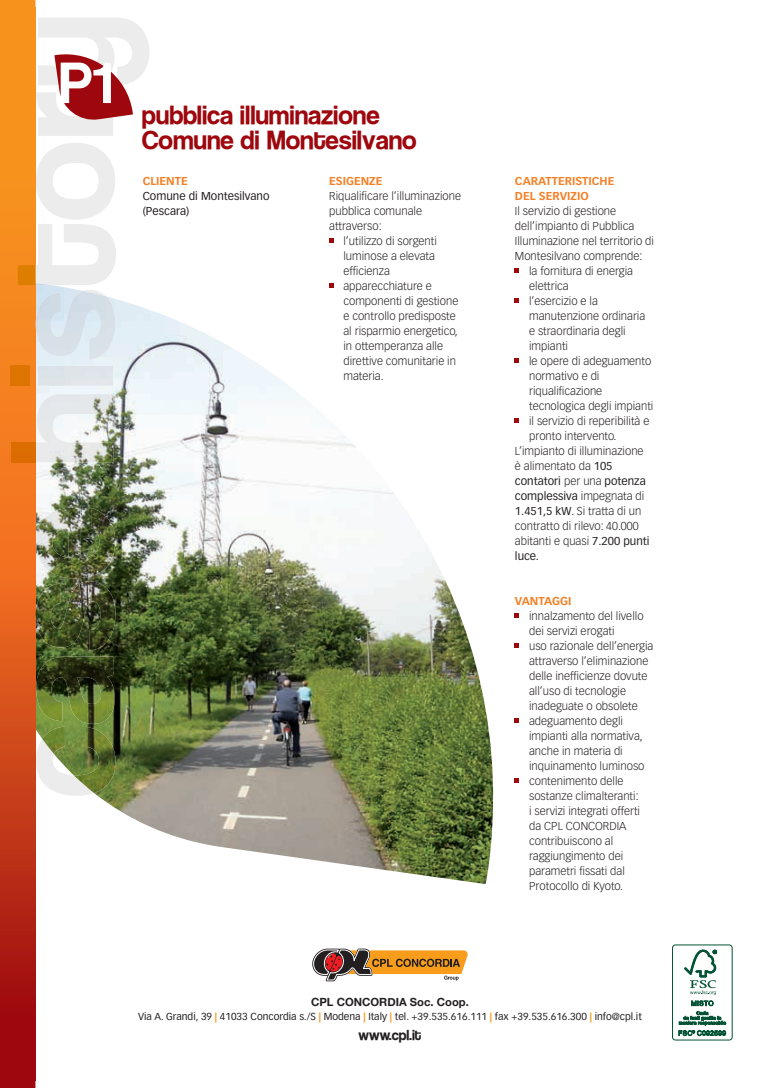
<style>
.page{position:relative;width:780px;height:1088px;background:#fff}
.page>*{position:absolute;margin:0;border:0;box-sizing:border-box;transform-origin:0 0}
.t1{font:56.25px "Coolvetica";color:#fff}
.t2{font:25px/25px "Coolvetica";letter-spacing:.005em;color:#9d070d}
.t3{font:13.75px "Coolvetica";color:#231f20}
.t4{font:300 11.25px/15px "Vectora LH";color:#231f20}
.t5{font:11.25px/15px "Vectora LH";color:#231f20}
.t6{font:700 11.25px/15px "Vectora LH";color:#f48026}
.t7{font:700 11.25px "Helvetica Neue";color:#231f20}
.t8{font:10px "Vectora LH";color:#231f20}
.s1{font-weight:400}
.s2{font-weight:300}
.s3{font-weight:900;color:#f89c1c}
</style>
<div class="page">
<img style="left:35px;top:285px;width:454px;height:599px">
<svg style="left:0;top:0;width:35px;height:1088px;background:#d8591a"></svg>
<img style="left:36px;top:296px;width:79px;height:90px">
<div style="left:11px;top:366px;width:18px;height:20px;background:#dd7500"></div>
<img style="left:35px;top:394px;width:78px;height:68px">
<div style="left:12px;top:442px;width:23px;height:20px;background:#dc6d01"></div>
<img style="left:36px;top:507px;width:79px;height:217px">
<svg style="left:36px;top:739px;width:58px;height:57px"></svg>
<img style="left:42px;top:727px;width:74px;height:66px">
<svg style="left:329px;top:239px;width:4px;height:4px"></svg>
<svg style="left:329px;top:284px;width:4px;height:4px"></svg>
<svg style="left:515px;top:269px;width:4px;height:4px"></svg>
<svg style="left:515px;top:299px;width:4px;height:4px"></svg>
<svg style="left:515px;top:359px;width:4px;height:4px"></svg>
<svg style="left:515px;top:419px;width:4px;height:4px"></svg>
<svg style="left:515px;top:614px;width:4px;height:4px"></svg>
<svg style="left:515px;top:644px;width:4px;height:4px"></svg>
<svg style="left:515px;top:719px;width:4px;height:4px"></svg>
<svg style="left:515px;top:779px;width:4px;height:4px"></svg>
<svg style="left:18px;top:18px;width:131px;height:278px"></svg>
<svg style="left:312px;top:948px;width:155px;height:34px"></svg>
<div style="left:672px;top:944px;width:60px;height:96px;border:1px solid #045334;border-radius:3px"></div>
<svg style="left:678px;top:949px;width:48px;height:87px"></svg>
<h1 class="t1" style="left:61px;top:54px;width:53px">P1</h1>
<h2 class="t2" style="left:142px;top:105px;width:276px">pubblica illuminazione<br>Comune di Montesilvano</h2>
<p class="t6" style="left:143px;top:174px;width:47px">CLIENTE</p>
<p class="t5" style="left:143px;top:189px;width:128px">Comune di Montesilvano (Pescara)</p>
<p class="t6" style="left:329px;top:174px;width:55px">ESIGENZE</p>
<p class="t4" style="left:329px;top:189px;width:133px">Riqualificare l’illuminazione</p>
<p class="t4" style="left:329px;top:204px;width:94px">pubblica comunale</p>
<p class="t4" style="left:329px;top:219px;width:54px">attraverso:</p>
<p class="t4" style="left:343px;top:234px;width:95px">l’utilizzo di sorgenti</p>
<p class="t4" style="left:343px;top:249px;width:93px">luminose a elevata</p>
<p class="t4" style="left:343px;top:264px;width:48px">efficienza</p>
<p class="t4" style="left:343px;top:279px;width:90px">apparecchiature e</p>
<p class="t4" style="left:343px;top:294px;width:116px">componenti di gestione</p>
<p class="t4" style="left:343px;top:309px;width:114px">e controllo predisposte</p>
<p class="t4" style="left:343px;top:324px;width:116px">al risparmio energetico,</p>
<p class="t4" style="left:343px;top:339px;width:101px">in ottemperanza alle</p>
<p class="t4" style="left:343px;top:354px;width:114px">direttive comunitarie in</p>
<p class="t4" style="left:343px;top:369px;width:42px">materia.</p>
<p class="t6" style="left:515px;top:174px;width:101px">CARATTERISTICHE<br>DEL SERVIZIO</p>
<p class="t4" style="left:515px;top:204px;width:103px">Il servizio di gestione</p>
<p class="t4" style="left:515px;top:219px;width:121px">dell’impianto di Pubblica</p>
<p class="t4" style="left:515px;top:234px;width:141px">Illuminazione nel territorio di</p>
<p class="t4" style="left:515px;top:249px;width:129px">Montesilvano comprende:</p>
<p class="t4" style="left:529px;top:264px;width:105px">la fornitura di energia</p>
<p class="t4" style="left:529px;top:279px;width:41px">elettrica</p>
<p class="t4" style="left:529px;top:294px;width:70px">l’esercizio e la</p>
<p class="t4" style="left:529px;top:309px;width:118px">manutenzione ordinaria</p>
<p class="t4" style="left:529px;top:324px;width:98px">e straordinaria degli</p>
<p class="t4" style="left:529px;top:339px;width:40px">impianti</p>
<p class="t4" style="left:529px;top:354px;width:124px">le opere di adeguamento</p>
<p class="t4" style="left:529px;top:369px;width:72px">normativo e di</p>
<p class="t4" style="left:529px;top:384px;width:75px">riqualificazione</p>
<p class="t4" style="left:529px;top:399px;width:126px">tecnologica degli impianti</p>
<p class="t4" style="left:529px;top:414px;width:122px">il servizio di reperibilità e</p>
<p class="t4" style="left:529px;top:429px;width:89px">pronto intervento.</p>
<p class="t4" style="left:515px;top:444px;width:130px">L’impianto di illuminazione</p>
<p class="t4" style="left:515px;top:459px;width:99px">è alimentato da <span class="s1">105</span></p>
<p class="t5" style="left:515px;top:474px;width:132px">contatori <span class="s2">per una</span> potenza</p>
<p class="t5" style="left:515px;top:489px;width:131px">complessiva <span class="s2">impegnata di</span></p>
<p class="t4" style="left:515px;top:504px;width:128px"><span class="s1">1.451,5 kW</span>. Si tratta di un</p>
<p class="t4" style="left:515px;top:519px;width:125px">contratto di rilevo: 40.000</p>
<p class="t4" style="left:515px;top:534px;width:136px">abitanti e quasi <span class="s1">7.200 punti</span></p>
<p class="t5" style="left:515px;top:549px;width:25px">luce.</p>
<p class="t6" style="left:515px;top:594px;width:58px">VANTAGGI</p>
<p class="t4" style="left:529px;top:609px;width:126px">innalzamento del livello dei servizi erogati<br>uso razionale dell’energia attraverso l’eliminazione delle inefficienze dovute all’uso di tecnologie inadeguate o obsolete adeguamento degli impianti alla normativa, anche in materia di inquinamento luminoso contenimento delle sostanze climalteranti:<br>i servizi integrati offerti da CPL CONCORDIA contribuiscono al raggiungimento dei parametri fissati dal<br>Protocollo di Kyoto.</p>
<p class="t7" style="left:311px;top:995px;width:159px">CPL CONCORDIA Soc. Coop.</p>
<p class="t8" style="left:138px;top:1010px;width:505px">Via A. Grandi, 39 <span class="s3">|</span> 41033 Concordia s./S <span class="s3">|</span> Modena <span class="s3">|</span> Italy <span class="s3">|</span> tel. +39.535.616.111 <span class="s3">|</span> fax +39.535.616.300 <span class="s3">|</span> info@cpl.it</p>
<p class="t3" style="left:358px;top:1027px;width:64px">www.cpl.it</p>
</div>
